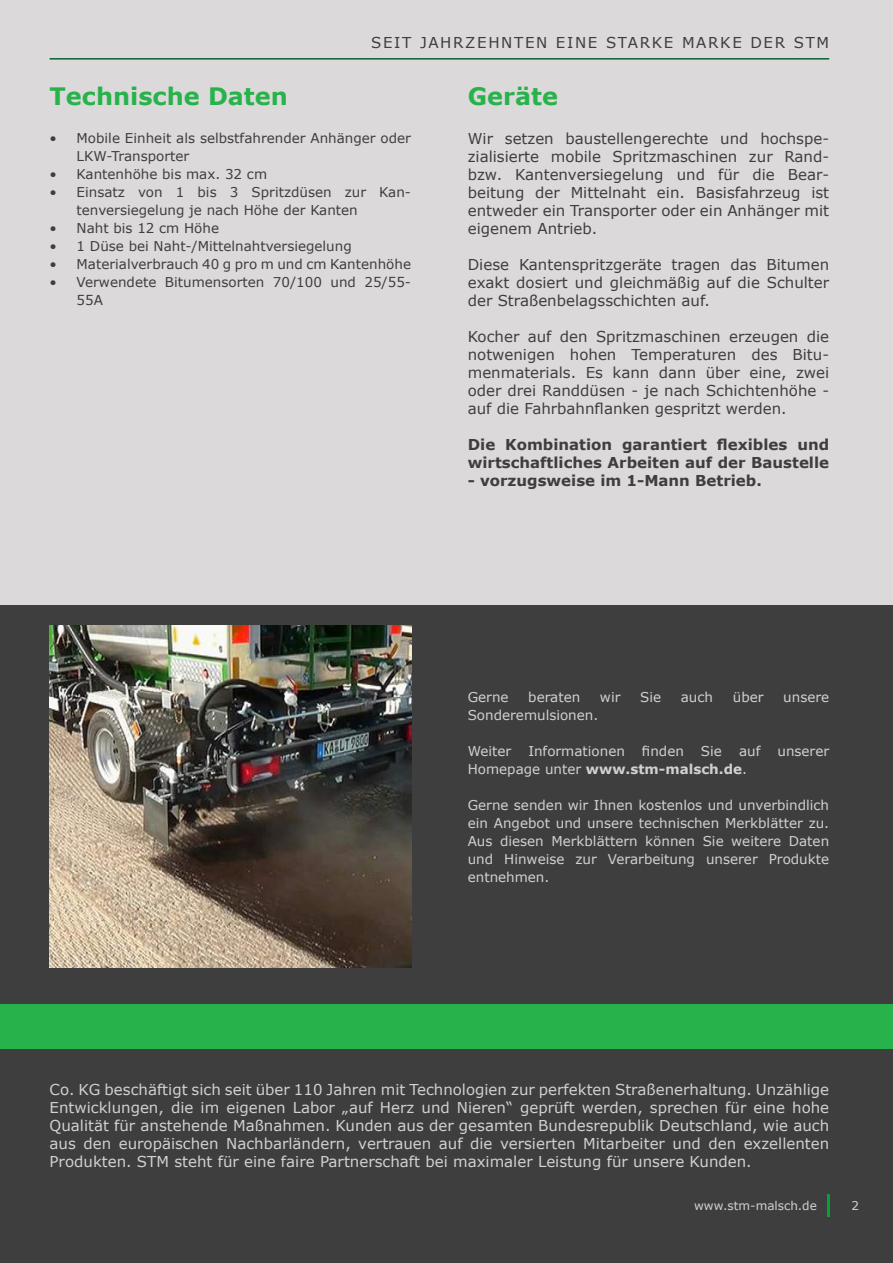
<style>
.page{position:relative;width:893px;height:1263px;background:#fff}
.page>*{position:absolute;margin:0;border:0;box-sizing:border-box;transform-origin:0 0}
.t1{font:700 24px "Verdana";color:#28b24b}
.t2{font:15px/18px "Verdana";color:#3e3e3f;text-align:justify}
.t3{font:15px/18px "Verdana";color:#d1d1d0;text-align:justify}
.t4{font:700 15px/18px "Verdana";color:#3e3e3f}
.t5{font:15px "Verdana";letter-spacing:.11em;color:#3e3e3f}
.t6{font:13.5px/18px "Verdana";color:#3e3e3f}
.t7{font:13.5px/18px "Verdana";color:#d1d1d0;text-align:justify}
.t8{font:700 13.5px "Verdana";color:#d1d1d0}
.t9{font:12px "Verdana";color:#d1d1d0}
.s1{font-weight:400}
</style>
<div class="page">
<div style="left:0;top:0;width:893px;height:606px;background:#dcd9da"></div>
<div style="left:0;top:606px;width:893px;height:657px;background:#3e3e3f"></div>
<hr style="left:50px;top:58px;width:779px;height:2px;background:#096032">
<div style="left:0;top:1004px;width:893px;height:45px;background:#28b24b"></div>
<hr style="left:827px;top:1194px;width:2px;height:23px;background:#00a430">
<img style="left:50px;top:625px;width:361px;height:342px">
<p class="t5" style="left:371px;top:32px;width:459px">SEIT JAHRZEHNTEN EINE STARKE MARKE DER STM</p>
<h1 class="t1" style="left:50px;top:79px;width:240px">Technische Daten</h1>
<h1 class="t1" style="left:468px;top:79px;width:92px">Geräte</h1>
<p class="t6" style="left:77px;top:129px;width:336px;text-indent:-27px">• Mobile Einheit als selbstfahrender Anhänger oder<br>LKW-Transporter</p>
<p class="t6" style="left:50px;top:165px;width:219px">• Kantenhöhe bis max. 32 cm</p>
<p class="t6" style="left:77px;top:183px;width:336px;text-indent:-27px">• Einsatz von 1 bis 3 Spritzdüsen zur Kan&shy;tenversiegelung je nach Höhe der Kanten</p>
<p class="t6" style="left:50px;top:219px;width:171px">• Naht bis 12 cm Höhe</p>
<p class="t6" style="left:50px;top:237px;width:304px">• 1 Düse bei Naht-/Mittelnahtversiegelung</p>
<p class="t6" style="left:50px;top:255px;width:363px">• Materialverbrauch 40 g pro m und cm Kantenhöhe</p>
<p class="t6" style="left:77px;top:273px;width:336px;text-indent:-27px">• Verwendete Bitumensorten 70/100 und 25/55-<br>55A</p>
<p class="t2" style="left:468px;top:130px;width:363px">Wir setzen baustellengerechte und hochspe&shy;zialisierte mobile Spritzmaschinen zur Rand&shy;bzw. Kantenversiegelung und für die Bear&shy;beitung der Mittelnaht ein. Basisfahrzeug ist entweder ein Transporter oder ein Anhänger mit eigenem Antrieb.</p>
<p class="t2" style="left:468px;top:256px;width:363px">Diese Kantenspritzgeräte tragen das Bitumen exakt dosiert und gleichmäßig auf die Schulter der Straßenbelagsschichten auf.</p>
<p class="t2" style="left:468px;top:328px;width:363px">Kocher auf den Spritzmaschinen erzeugen die notwenigen hohen Temperaturen des Bitu&shy;menmaterials. Es kann dann über eine, zwei oder drei Randdüsen - je nach Schichtenhöhe - auf die Fahrbahnflanken gespritzt werden.</p>
<p class="t4" style="left:468px;top:435px;width:363px">Die Kombination garantiert flexibles und wirtschaftliches Arbeiten auf der Baustelle</p>
<p class="t4" style="left:468px;top:471px;width:296px">- vorzugsweise im 1-Mann Betrieb.</p>
<p class="t7" style="left:468px;top:688px;width:42px">Gerne</p>
<p class="t7" style="left:528px;top:688px;width:53px">beraten</p>
<p class="t7" style="left:600px;top:688px;width:22px">wir</p>
<p class="t7" style="left:640px;top:688px;width:22px">Sie</p>
<p class="t7" style="left:681px;top:688px;width:34px">auch</p>
<p class="t7" style="left:733px;top:688px;width:32px">über</p>
<p class="t7" style="left:783px;top:688px;width:47px">unsere</p>
<p class="t7" style="left:468px;top:706px;width:132px">Sonderemulsionen.</p>
<p class="t7" style="left:468px;top:742px;width:45px">Weiter</p>
<p class="t7" style="left:528px;top:742px;width:98px">Informationen</p>
<p class="t7" style="left:642px;top:742px;width:43px">finden</p>
<p class="t7" style="left:701px;top:742px;width:22px">Sie</p>
<p class="t7" style="left:739px;top:742px;width:23px">auf</p>
<p class="t7" style="left:777px;top:742px;width:53px">unserer</p>
<p class="t8" style="left:468px;top:759px;width:281px"><span class="s1">Homepage unter</span> www.stm-malsch.de<span class="s1">.</span></p>
<p class="t7" style="left:468px;top:796px;width:363px">Gerne senden wir Ihnen kostenlos und unverbindlich ein Angebot und unsere technischen Merkblätter zu.<br>Aus diesen Merkblättern können Sie weitere Daten und Hinweise zur Verarbeitung unserer Produkte entnehmen.</p>
<p class="t3" style="left:50px;top:1080px;width:781px">Co. KG beschäftigt sich seit über 110 Jahren mit Technologien zur perfekten Straßenerhaltung. Unzählige Entwicklungen, die im eigenen Labor „auf Herz und Nieren“ geprüft werden, sprechen für eine hohe Qualität für anstehende Maßnahmen. Kunden aus der gesamten Bundesrepublik Deutschland, wie auch aus den europäischen Nachbarländern, vertrauen auf die versierten Mitarbeiter und den exzellenten Produkten. STM steht für eine faire Partnerschaft bei maximaler Leistung für unsere Kunden.</p>
<p class="t9" style="left:694px;top:1197px;width:124px">www.stm-malsch.de</p>
<p class="t9" style="left:851px;top:1197px;width:9px">2</p>
</div>
